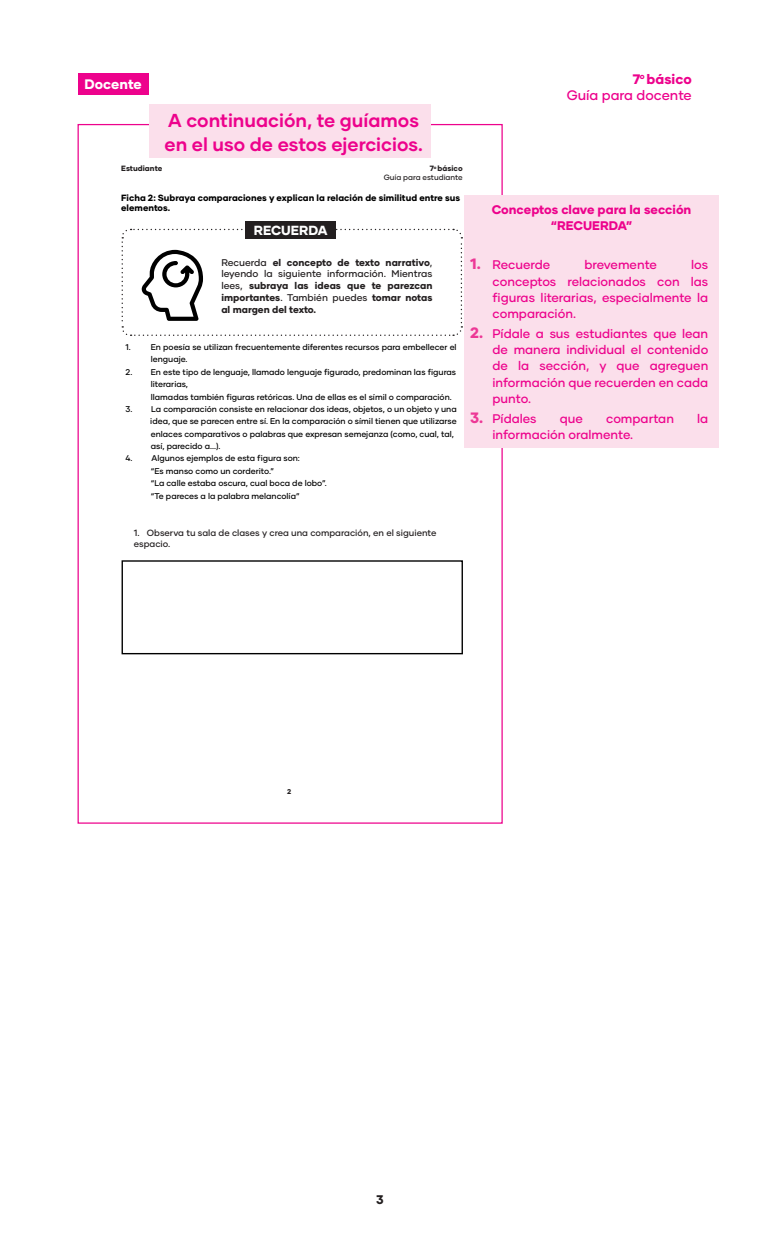
<style>
.page{position:relative;width:765px;height:1260px;background:#fff}
.page>*{position:absolute;margin:0;border:0;box-sizing:border-box;transform-origin:0 0}
.t1{font:700 18.75px/23.8px "Gilmer";color:#ed028c}
.t2{font:500 13.75px/16.2px "Gilmer";color:#ed028c;text-align:right}
.t3{font:800 13.75px "Gilmer";color:#fff}
.t4{font:800 13.25px "Gilmer";color:#fff}
.t5{font:500 12.5px/16.2px "Gilmer";color:#ed028c;text-align:justify}
.txt{font:800 12.5px/16.2px "Gilmer";color:#ed028c;text-align:center}
.t6{font:800 12.5px "Gilmer";color:#231f20}
.t7{font:800 9.75px/11.8px "Gilmer";color:#231f20;text-align:justify}
.t8{font:800 9px/10.4px "Gilmer";color:#000}
.t9{font:500 9px/10.4px "Gilmer";color:#231f20}
.t10{font:500 8.38px/12.4px "Gilmer";color:#000001}
.t11{font:500 7.62px/9px "Gilmer";color:#231f20;text-align:right}
.t12{font:800 7.62px "Gilmer";color:#231f20}
.t13{font:800 7px "Gilmer";color:#231f20}
.s1{font-weight:800}
.s2{font-weight:500}
.s3{font-weight:800;font-size:15px;color:#ed3896}
</style>
<div class="page">
<div style="left:78px;top:73px;width:70px;height:22px;background:#ed028c"></div>
<div style="left:122px;top:560px;width:341px;height:94px;border:1px solid #000"></div>
<div style="left:245px;top:221px;width:91px;height:17px;background:#231f20"></div>
<svg style="left:121px;top:228px;width:342px;height:108px"></svg>
<div style="left:464px;top:195px;width:255px;height:253px;background:#fbdfeb"></div>
<div style="left:149px;top:105px;width:282px;height:53px;background:#fbdfeb"></div>
<h2 class="t3" style="left:85px;top:76px;width:59px">Docente</h2>
<p class="t1" style="left:165px;top:108px;width:260px">A continuación, te guíamos en el uso de estos ejercicios.</p>
<p class="t12" style="left:121px;top:164px;width:42px">Estudiante</p>
<p class="t11" style="left:384px;top:164px;width:80px"><span class="s1">7</span><sup>o</sup> <span class="s1">básico<br></span>Guía para estudiante</p>
<h2 class="t2" style="left:567px;top:71px;width:127px"><span class="s1">7</span><sup>o</sup> <span class="s1">básico<br></span>Guía para docente</h2>
<p class="t8" style="left:121px;top:192px;width:340px">Ficha 2: Subraya comparaciones y explican la relación de similitud entre sus elementos.</p>
<p class="t4" style="left:254px;top:222px;width:75px">RECUERDA</p>
<p class="t7" style="left:221px;top:256px;width:213px"><span class="s2">Recuerda</span> el concepto de texto narrativo<span class="s2">, leyendo la siguiente información. Mientras lees,</span> subraya las ideas que te parezcan importantes<span class="s2">. También puedes</span> tomar notas al margen del texto.</p>
<p class="t10" style="left:151px;top:341px;width:307px;text-indent:-25px">1. En poesía se utilizan frecuentemente diferentes recursos para embellecer el lenguaje.</p>
<p class="t10" style="left:151px;top:366px;width:307px;text-indent:-25px">2. En este tipo de lenguaje, llamado lenguaje figurado, predominan las figuras literarias,<br>llamadas también figuras retóricas. Una de ellas es el símil o comparación.</p>
<p class="t10" style="left:150px;top:403px;width:308px;text-indent:-25px">3. La comparación consiste en relacionar dos ideas, objetos, o un objeto y una idea, que se parecen entre sí. En la comparación o símil tienen que utilizarse enlaces comparativos o palabras que expresan semejanza (como, cual, tal, así, parecido a...).</p>
<p class="t10" style="left:151px;top:452px;width:178px;text-indent:-25px">4. Algunos ejemplos de esta figura son:<br>“Es manso como un corderito.”<br>“La calle estaba oscura, cual boca de lobo”. “Te pareces a la palabra melancolía”</p>
<p class="t9" style="left:134px;top:528px;width:304px">1. Observa tu sala de clases y crea una comparación, en el siguiente espacio.</p>
<p class="txt" style="left:492px;top:201px;width:201px">Conceptos clave para la sección “RECUERDA”</p>
<p class="t5" style="left:470px;top:257px;width:82px"><span class="s3">1.</span> Recuerde</p>
<p class="t5" style="left:585px;top:257px;width:74px">brevemente</p>
<p class="t5" style="left:493px;top:257px;width:217px;text-indent:199px">los conceptos relacionados con las figuras literarias, especialmente la comparación.</p>
<p class="t5" style="left:493px;top:325px;width:217px;text-indent:-22px"><span class="s3">2.</span> Pídale a sus estudiantes que lean de manera individual el contenido de la sección, y que agreguen información que recuerden en cada punto.</p>
<p class="t5" style="left:470px;top:410px;width:68px"><span class="s3">3.</span> Pídales</p>
<p class="t5" style="left:560px;top:410px;width:25px">que</p>
<p class="t5" style="left:606px;top:410px;width:69px">compartan</p>
<p class="t5" style="left:697px;top:410px;width:13px">la</p>
<p class="t5" style="left:493px;top:426px;width:142px">información oralmente.</p>
<p class="t13" style="left:287px;top:787px;width:6px">2</p>
<h3 class="t6" style="left:376px;top:1192px;width:9px">3</h3>
</div>
